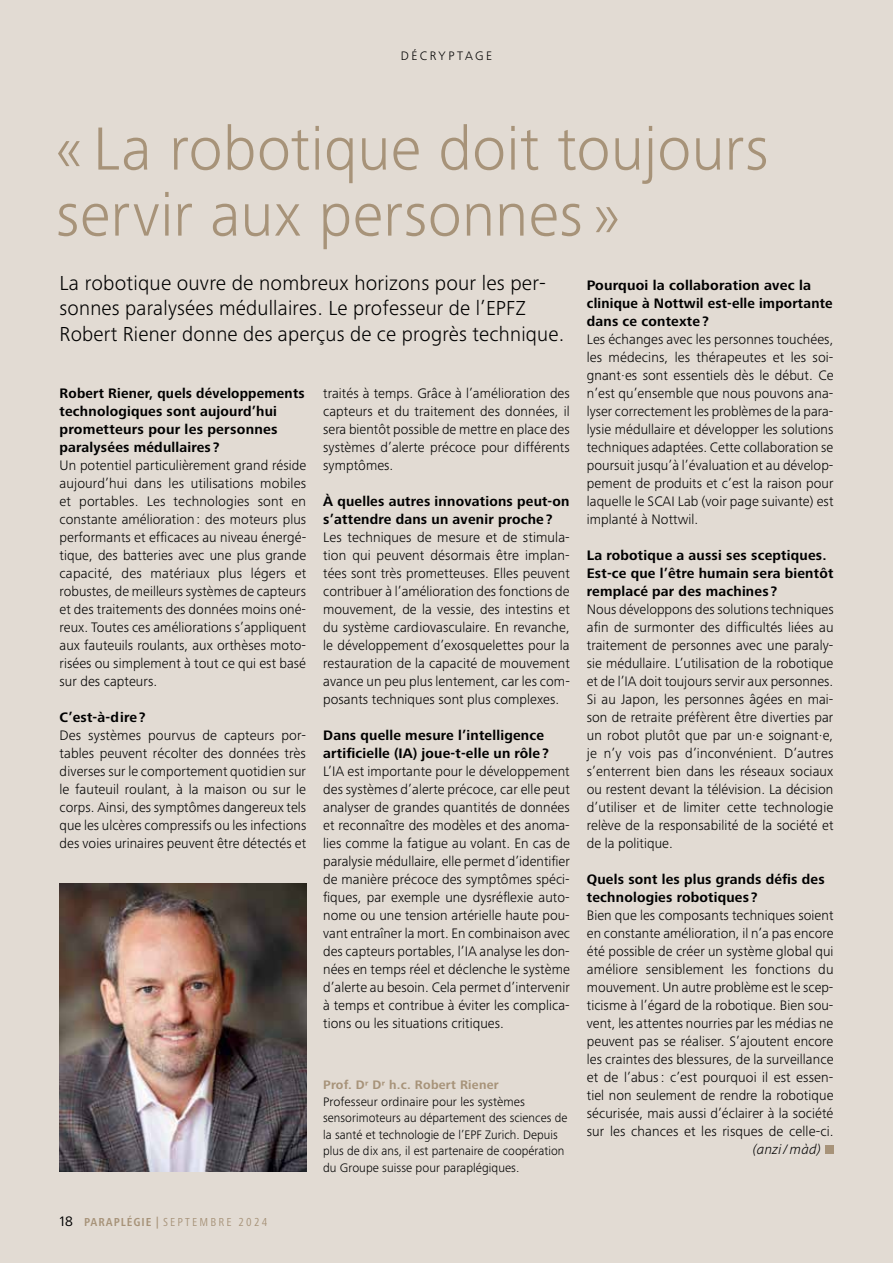
<style>
.page{position:relative;width:893px;height:1263px;background:#e2dbd3}
.page>*{position:absolute;margin:0;border:0;box-sizing:border-box;transform-origin:0 0}
.t1{font:300 63px/66px "Frutiger Next Pro";letter-spacing:.005em;color:#a79379}
.t2{font:300 21px/25.5px "Frutiger Next Pro";letter-spacing:.01em;color:#000}
.t3{font:300 14.25px/18px "Frutiger Next Pro";letter-spacing:.005em;color:#000;text-align:justify}
.t4{font:700 14.25px/18px "Frutiger Next Pro";letter-spacing:.015em;color:#000}
.t5{font:italic 300 14.25px "Frutiger Next Pro";letter-spacing:.015em;color:#000}
.t6{font:300 12.75px/16.5px "Frutiger Next Pro";letter-spacing:.005em;color:#000}
.t7{font:700 12.75px "Frutiger Next Pro";letter-spacing:.02em;color:#a79379}
.t8{font:300 12.75px "Frutiger Next Pro";letter-spacing:.185em;color:#000}
.t9{font:condensed 12px "Frutiger Next Pro";letter-spacing:.18em;color:#a79379}
.s1{font-stretch:normal;font-size:14.25px;color:#000}
.s2{font-weight:700}
</style>
<div class="page">
<img style="left:60px;top:884px;width:246px;height:288px">
<div style="left:824px;top:1145px;width:9px;height:9px;background:#a79379"></div>
<p class="t8" style="left:401px;top:48px;width:93px">DÉCRYPTAGE</p>
<h1 class="t1" style="left:56px;top:116px;width:714px">« La robotique doit toujours servir aux personnes »</h1>
<h2 class="t2" style="left:60px;top:270px;width:506px">La robotique ouvre de nombreux horizons pour les per&shy;sonnes paralysées médullaires. Le professeur de l’EPFZ<br>Robert Riener donne des aperçus de ce progrès technique.</h2>
<p class="t4" style="left:587px;top:276px;width:247px">Pourquoi la collaboration avec la clinique à Nottwil est-elle importante dans ce contexte ?</p>
<p class="t3" style="left:587px;top:330px;width:248px">Les échanges avec les personnes touchées, les médecins, les thérapeutes et les soi&shy;gnant·es sont essentiels dès le début. Ce n’est qu’ensemble que nous pouvons ana&shy;lyser correctement les problèmes de la para&shy;lysie médullaire et développer les solutions techniques adaptées. Cette collaboration se poursuit jusqu’à l’évaluation et au dévelop&shy;pement de produits et c’est la raison pour laquelle le SCAI Lab (voir page suivante) est implanté à Nottwil.</p>
<p class="t4" style="left:587px;top:546px;width:248px">La robotique a aussi ses sceptiques.<br>Est-ce que l’être humain sera bientôt remplacé par des machines ?</p>
<p class="t3" style="left:587px;top:600px;width:248px">Nous développons des solutions techniques afin de surmonter des difficultés liées au traitement de personnes avec une paraly&shy;sie médullaire. L’utilisation de la robotique et de l’IA doit toujours servir aux personnes.<br>Si au Japon, les personnes âgées en mai&shy;son de retraite préfèrent être diverties par un robot plutôt que par un·e soignant·e, je n’y vois pas d’inconvénient. D’autres s’enterrent bien dans les réseaux sociaux ou restent devant la télévision. La décision d’utiliser et de limiter cette technologie relève de la responsabilité de la société et de la politique.</p>
<p class="t4" style="left:587px;top:870px;width:239px">Quels sont les plus grands défis des technologies robotiques ?</p>
<p class="t3" style="left:587px;top:906px;width:248px">Bien que les composants techniques soient en constante amélioration, il n’a pas encore été possible de créer un système global qui améliore sensiblement les fonctions du mouvement. Un autre problème est le scep&shy;ticisme à l’égard de la robotique. Bien sou&shy;vent, les attentes nourries par les médias ne peuvent pas se réaliser. S’ajoutent encore les craintes des blessures, de la surveillance et de l’abus: c’est pourquoi il est essen&shy;tiel non seulement de rendre la robotique sécurisée, mais aussi d’éclairer à la société sur les chances et les risques de celle-ci.</p>
<p class="t5" style="left:753px;top:1141px;width:69px">(anzi /màd)</p>
<p class="t3" style="left:323px;top:384px;width:248px">traités à temps. Grâce à l’amélioration des capteurs et du traitement des données, il sera bientôt possible de mettre en place des systèmes d’alerte précoce pour différents symptômes.</p>
<p class="t4" style="left:323px;top:492px;width:248px">À quelles autres innovations peut-on s’attendre dans un avenir proche ?</p>
<p class="t3" style="left:323px;top:528px;width:248px">Les techniques de mesure et de stimula&shy;tion qui peuvent désormais être implan&shy;tées sont très prometteuses. Elles peuvent contribuer à l’amélioration des fonctions de mouvement, de la vessie, des intestins et du système cardiovasculaire. En revanche, le développement d’exosquelettes pour la restauration de la capacité de mouvement avance un peu plus lentement, car les com&shy;posants techniques sont plus complexes.</p>
<p class="t4" style="left:323px;top:726px;width:227px">Dans quelle mesure l’intelligence artificielle (IA) joue-t-elle un rôle ?</p>
<p class="t3" style="left:323px;top:762px;width:248px">L’IA est importante pour le développement des systèmes d’alerte précoce, car elle peut analyser de grandes quantités de données et reconnaître des modèles et des anoma&shy;lies comme la fatigue au volant. En cas de paralysie médullaire, elle permet d’identifier de manière précoce des symptômes spéci&shy;fiques, par exemple une dysréflexie auto&shy;nome ou une tension artérielle haute pou&shy;vant entraîner la mort. En combinaison avec des capteurs portables, l’IA analyse les don&shy;nées en temps réel et déclenche le système d’alerte au besoin. Cela permet d’intervenir à temps et contribue à éviter les complica&shy;tions ou les situations critiques.</p>
<p class="t4" style="left:60px;top:384px;width:247px">Robert Riener, quels développements technologiques sont aujourd’hui prometteurs pour les personnes paralysées médullaires ?</p>
<p class="t3" style="left:60px;top:456px;width:248px">Un potentiel particulièrement grand réside aujourd’hui dans les utilisations mobiles et portables. Les technologies sont en constante amélioration : des moteurs plus performants et efficaces au niveau énergé&shy;tique, des batteries avec une plus grande capacité, des matériaux plus légers et robustes, de meilleurs systèmes de capteurs et des traitements des données moins oné&shy;reux. Toutes ces améliorations s’appliquent aux fauteuils roulants, aux orthèses moto&shy;risées ou simplement à tout ce qui est basé sur des capteurs.</p>
<p class="t4" style="left:60px;top:708px;width:88px">C’est-à-dire ?</p>
<p class="t3" style="left:60px;top:726px;width:248px">Des systèmes pourvus de capteurs por&shy;tables peuvent récolter des données très diverses sur le comportement quotidien sur le fauteuil roulant, à la maison ou sur le corps. Ainsi, des symptômes dangereux tels que les ulcères compressifs ou les infections des voies urinaires peuvent être détectés et</p>
<p class="t7" style="left:323px;top:1077px;width:177px">Prof. Dr Dr h.c. Robert Riener</p>
<p class="t6" style="left:323px;top:1093px;width:246px">Professeur ordinaire pour les systèmes sensorimoteurs au département des sciences de la santé et technologie de l’EPF Zurich. Depuis plus de dix ans, il est partenaire de coopération du Groupe suisse pour paraplégiques.</p>
<p class="t9" style="left:60px;top:1215px;width:209px"><span class="s1">18</span> <span class="s2">PARAPLÉGIE |</span> SEPTEMBRE 2024</p>
</div>
